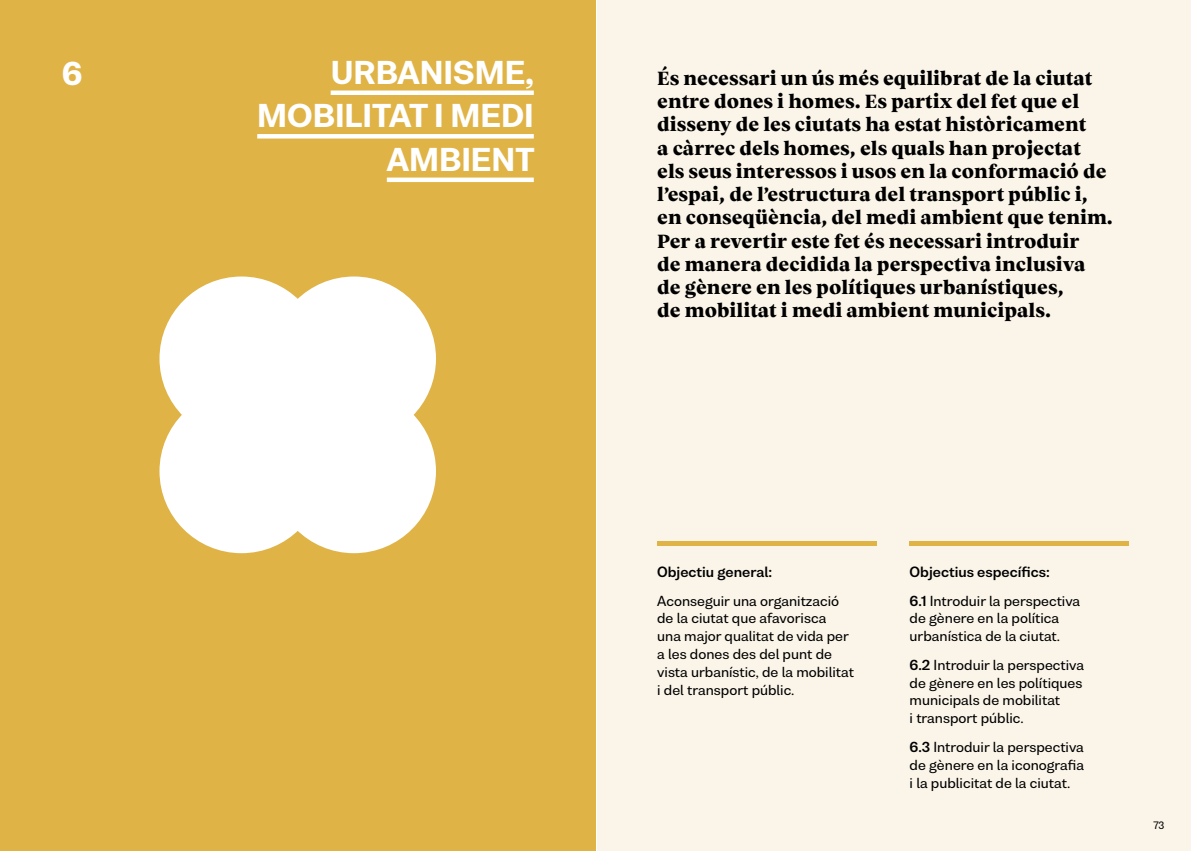
<style>
.page{position:relative;width:1191px;height:851px;background:#fff}
.page>*{position:absolute;margin:0;border:0;box-sizing:border-box;transform-origin:0 0}
.t1{font:800 30px/43.5px "Bw Nista Geometric";color:#fff;text-align:right}
.t2{font:800 19.5px/23.2px "Vesterbro";color:#000}
.t3{font:700 13.5px "Bw Nista Grotesk";color:#000}
.t4{font:500 13.2px/17.9px "Bw Nista Grotesk";color:#000}
.t5{font:500 9.75px "Bw Nista Grotesk";color:#000;scale:.96 1}
.s1{font-weight:700}
</style>
<div class="page">
<div style="left:597px;top:0;width:594px;height:850px;background:#fbf5e9"></div>
<div style="left:0;top:0;width:595px;height:850px;background:#e0b347"></div>
<div style="left:159px;top:276px;width:164px;height:164px;background:#fff;border-radius:50%"></div>
<div style="left:159px;top:389px;width:164px;height:164px;background:#fff;border-radius:50%"></div>
<div style="left:272px;top:276px;width:164px;height:164px;background:#fff;border-radius:50%"></div>
<div style="left:272px;top:389px;width:164px;height:164px;background:#fff;border-radius:50%"></div>
<div style="left:909px;top:541px;width:220px;height:5px;background:#e0b347"></div>
<div style="left:657px;top:541px;width:220px;height:5px;background:#e0b347"></div>
<div style="left:331px;top:90px;width:203px;height:5px;background:#fff"></div>
<hr style="left:257px;top:134px;width:277px;height:4px;background:#fff">
<div style="left:387px;top:177px;width:147px;height:5px;background:#fff"></div>
<h1 class="t1" style="left:62px;top:51px;width:22px">6</h1>
<h1 class="t1" style="left:257px;top:50px;width:279px">URBANISME,<br>MOBILITAT I MEDI<br>AMBIENT</h1>
<p class="t2" style="left:657px;top:66px;width:457px">És necessari un ús més equilibrat de la ciutat entre dones i homes. Es partix del fet que el disseny de les ciutats ha estat històricament<br>a càrrec dels homes, els quals han projectat els seus interessos i usos en la conformació de l’espai, de l’estructura del transport públic i, en conseqüència, del medi ambient que tenim.<br>Per a revertir este fet és necessari introduir<br>de manera decidida la perspectiva inclusiva de gènere en les polítiques urbanístiques,<br>de mobilitat i medi ambient municipals.</p>
<p class="t3" style="left:657px;top:562px;width:116px">Objectiu general:</p>
<p class="t4" style="left:657px;top:591px;width:198px">Aconseguir una organització de la ciutat que afavorisca<br>una major qualitat de vida per a les dones des del punt de vista urbanístic, de la mobilitat i del transport públic.</p>
<p class="t3" style="left:909px;top:562px;width:142px">Objectius específics:</p>
<p class="t4" style="left:909px;top:591px;width:172px"><span class="s1">6.1</span> Introduir la perspectiva de gènere en la política urbanística de la ciutat.</p>
<p class="t4" style="left:909px;top:655px;width:176px"><span class="s1">6.2</span> Introduir la perspectiva de gènere en les polítiques municipals de mobilitat<br>i transport públic.</p>
<p class="t4" style="left:909px;top:737px;width:176px;text-align:justify"><span class="s1">6.3</span> Introduir la perspectiva de gènere en la iconografia i la publicitat de la ciutat.</p>
<p class="t5" style="left:1153px;top:818px;width:13px">73</p>
</div>
